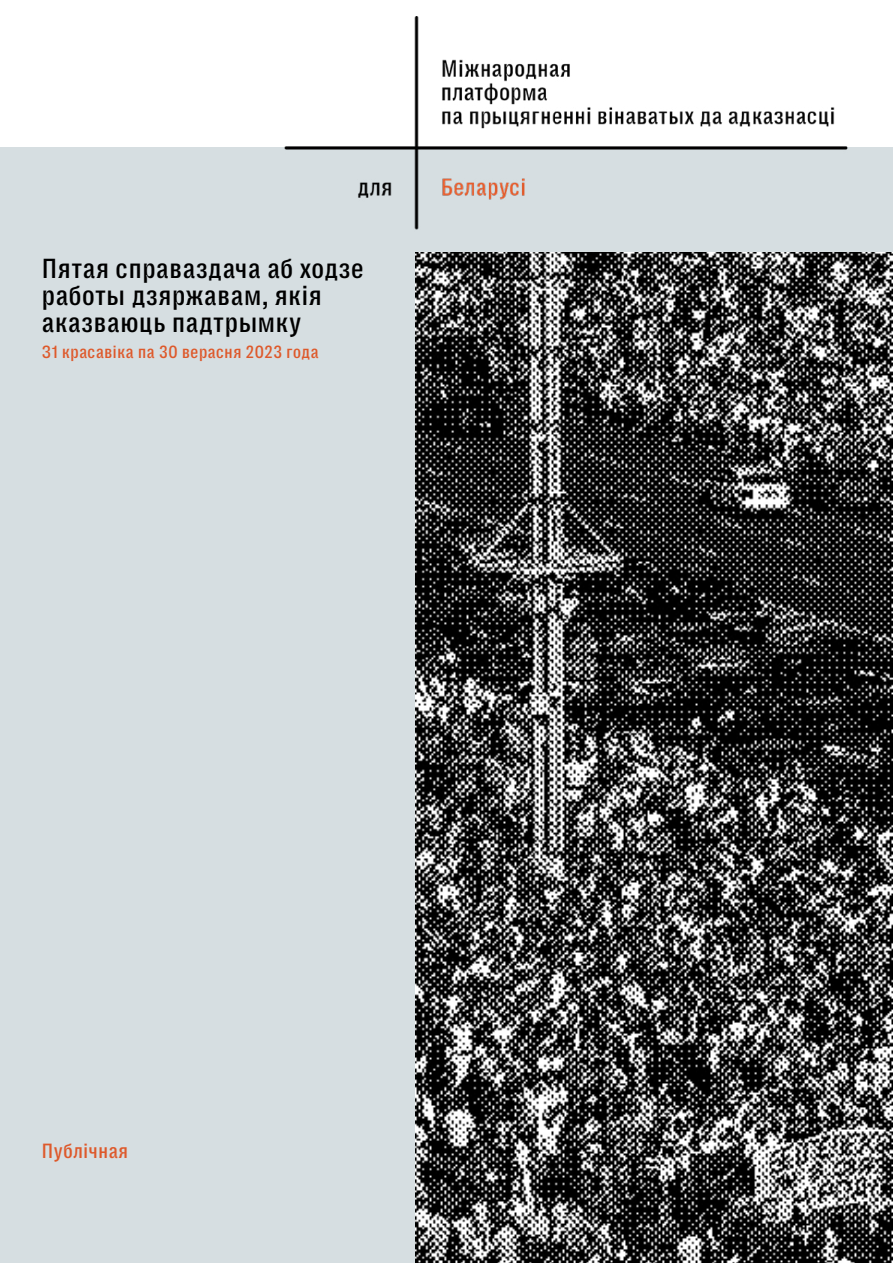
<style>
.page{position:relative;width:893px;height:1263px;background:#fff}
.page>*{position:absolute;margin:0;border:0;box-sizing:border-box;transform-origin:0 0}
.t1{font:500 28.2px/27px "PP Right Grotesk Text Compact";color:#000}
.t2{font:500 21px "PP Right Grotesk Text Compact";color:#de592b}
.t3{font:500 18px "PP Right Grotesk Text Compact";color:#de592b}
</style>
<div class="page">
<div style="left:0;top:147px;width:893px;height:1116px;background:#d6dee1"></div>
<img style="left:415px;top:253px;width:478px;height:1010px">
<img style="left:284px;top:16px;width:599px;height:238px">
<p class="t1" style="left:42px;top:255px;width:324px">Пятая справаздача аб ходзе работы дзяржавам, якія аказваюць падтрымку</p>
<p class="t3" style="left:42px;top:342px;width:279px">З1 красавіка па 30 верасня 2023 года</p>
<p class="t2" style="left:42px;top:1139px;width:88px">Публічная</p>
</div>
